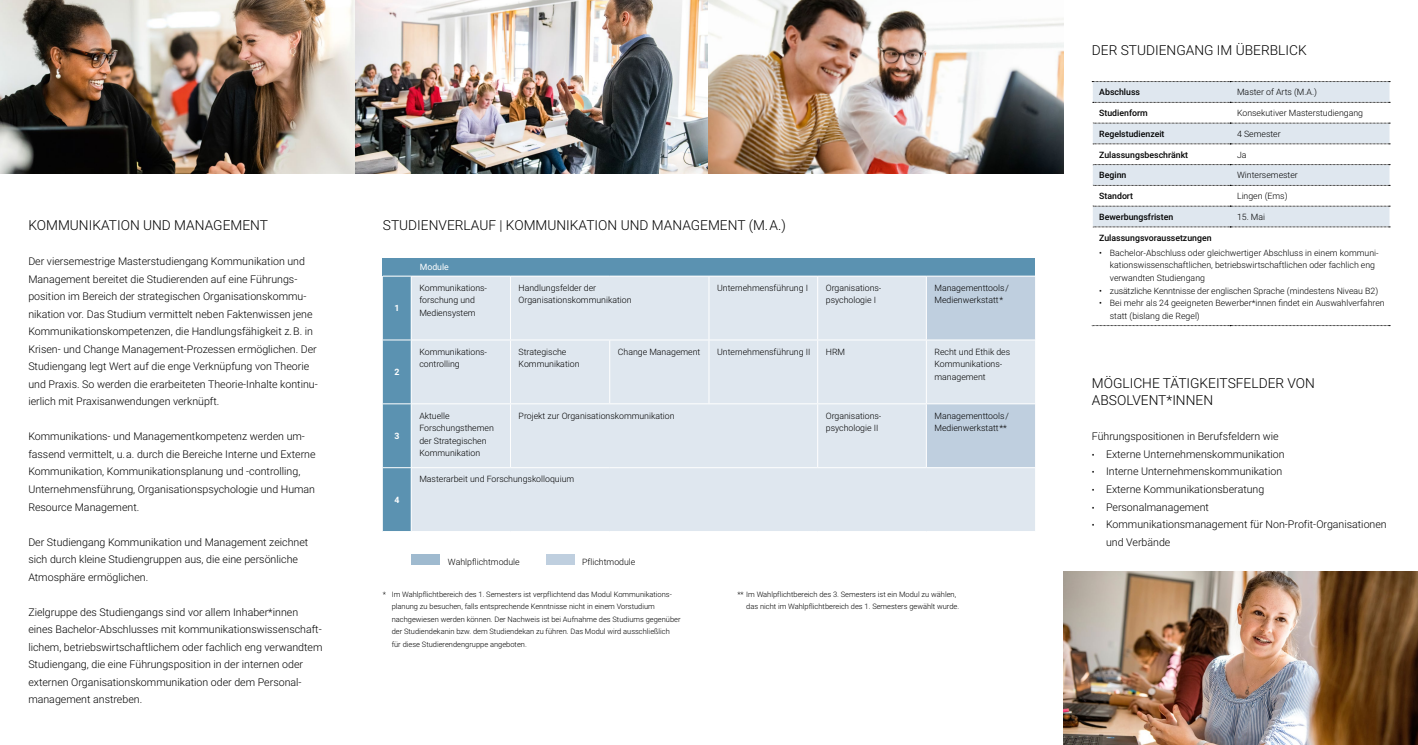
<style>
.page{position:relative;width:1418px;height:745px;background:#fff}
.page>*{position:absolute;margin:0;border:0;box-sizing:border-box;transform-origin:0 0}
.t1{font:300 13.75px/17.5px "Roboto";color:#000}
.t2{font:300 10.62px/17.5px "Roboto";color:#000}
.t3{font:300 8.75px/12.5px "Roboto";color:#000}
.t4{font:500 8.75px "Roboto";color:#000}
.t5{font:8.75px "Roboto";color:#fff}
.t6{font:700 8.75px "Roboto";color:#fff}
.t7{font:300 7.5px/12.5px "Roboto";color:#000}
.s1{font-size:8.75px}
</style>
<div class="page">
<img style="left:0;top:0;width:1063px;height:174px">
<img style="left:1063px;top:571px;width:354px;height:173px">
<div style="left:383px;top:258px;width:652px;height:18px;background:#5b92b1"></div>
<div style="left:412px;top:276px;width:623px;height:254px;background:#dfe7ef"></div>
<svg style="left:926px;top:276px;width:109px;height:191px;background:#cad7e4"></svg>
<hr style="left:510px;top:340px;width:1px;height:63px;background:#fff">
<hr style="left:925px;top:404px;width:1px;height:63px;background:#fff">
<hr style="left:609px;top:340px;width:1px;height:63px;background:#fff">
<hr style="left:709px;top:339px;width:108px;height:1px;background:#fff">
<hr style="left:817px;top:339px;width:109px;height:1px;background:#fff">
<hr style="left:926px;top:339px;width:109px;height:1px;background:#fff">
<hr style="left:817px;top:403px;width:109px;height:1px;background:#fff">
<hr style="left:926px;top:403px;width:109px;height:1px;background:#fff">
<hr style="left:411px;top:275px;width:99px;height:1px;background:#fff">
<hr style="left:709px;top:275px;width:108px;height:1px;background:#fff">
<hr style="left:817px;top:275px;width:109px;height:1px;background:#fff">
<hr style="left:926px;top:275px;width:109px;height:1px;background:#fff">
<hr style="left:411px;top:339px;width:99px;height:1px;background:#fff">
<hr style="left:411px;top:403px;width:99px;height:1px;background:#fff">
<hr style="left:411px;top:467px;width:99px;height:1px;background:#fff">
<hr style="left:817px;top:467px;width:109px;height:1px;background:#fff">
<hr style="left:926px;top:467px;width:109px;height:1px;background:#fff">
<hr style="left:510px;top:403px;width:99px;height:1px;background:#fff">
<hr style="left:510px;top:404px;width:1px;height:63px;background:#fff">
<hr style="left:609px;top:403px;width:100px;height:1px;background:#fff">
<hr style="left:709px;top:403px;width:108px;height:1px;background:#fff">
<hr style="left:817px;top:404px;width:1px;height:63px;background:#fff">
<hr style="left:510px;top:467px;width:99px;height:1px;background:#fff">
<hr style="left:609px;top:467px;width:100px;height:1px;background:#fff">
<hr style="left:709px;top:467px;width:108px;height:1px;background:#fff">
<hr style="left:510px;top:275px;width:99px;height:1px;background:#fff">
<hr style="left:510px;top:276px;width:1px;height:63px;background:#fff">
<hr style="left:609px;top:275px;width:100px;height:1px;background:#fff">
<hr style="left:708px;top:276px;width:1px;height:63px;background:#fff">
<hr style="left:510px;top:339px;width:99px;height:1px;background:#fff">
<hr style="left:609px;top:339px;width:100px;height:1px;background:#fff">
<hr style="left:817px;top:276px;width:1px;height:63px;background:#fff">
<hr style="left:925px;top:276px;width:1px;height:63px;background:#fff">
<hr style="left:708px;top:340px;width:1px;height:63px;background:#fff">
<hr style="left:817px;top:340px;width:1px;height:63px;background:#fff">
<hr style="left:925px;top:340px;width:1px;height:63px;background:#fff">
<div style="left:383px;top:275px;width:28px;height:256px;background:#5b92b1"></div>
<div style="left:411px;top:554px;width:28px;height:10px;background:#9fbacf"></div>
<div style="left:546px;top:554px;width:29px;height:10px;background:#bfcfdf"></div>
<svg style="left:1091px;top:81px;width:299px;height:245px"></svg>
<p class="t1" style="left:28px;top:216px;width:241px">KOMMUNIKATION UND MANAGEMENT</p>
<p class="t2" style="left:28px;top:252px;width:291px">Der viersemestrige Masterstudiengang Kommunikation und Management bereitet die Studierenden auf eine Führungs&shy;position im Bereich der strategischen Organisationskommu&shy;nikation vor. Das Studium vermittelt neben Faktenwissen jene Kommunikationskompetenzen, die Handlungsfähigkeit z. B. in Krisen- und Change Management-Prozessen ermöglichen. Der Studiengang legt Wert auf die enge Verknüpfung von Theorie und Praxis. So werden die erarbeiteten Theorie-Inhalte kontinu&shy;ierlich mit Praxisanwendungen verknüpft.</p>
<p class="t2" style="left:28px;top:427px;width:289px">Kommunikations- und Managementkompetenz werden um&shy;fassend vermittelt, u. a. durch die Bereiche Interne und Externe Kommunikation, Kommunikationsplanung und -controlling, Unternehmensführung, Organisationspsychologie und Human Resource Management.</p>
<p class="t2" style="left:28px;top:532px;width:281px">Der Studiengang Kommunikation und Management zeichnet sich durch kleine Studiengruppen aus, die eine persönliche<br>Atmosphäre ermöglichen.</p>
<p class="t2" style="left:28px;top:602px;width:296px">Zielgruppe des Studiengangs sind vor allem Inhaber*innen eines Bachelor-Abschlusses mit kommunikationswissenschaft&shy;lichem, betriebswirtschaftlichem oder fachlich eng verwandtem Studiengang, die eine Führungsposition in der internen oder externen Organisationskommunikation oder dem Personal&shy;management anstreben.</p>
<p class="t1" style="left:383px;top:216px;width:404px">STUDIENVERLAUF | KOMMUNIKATION UND MANAGEMENT (M. A.)</p>
<p class="t5" style="left:420px;top:261px;width:31px">Module</p>
<p class="t6" style="left:394px;top:302px;width:7px">1</p>
<p class="t3" style="left:419px;top:281px;width:69px">Kommunikations&shy;forschung und<br>Mediensystem</p>
<p class="t3" style="left:518px;top:281px;width:114px">Handlungsfelder der<br>Organisationskommunikation</p>
<p class="t3" style="left:717px;top:281px;width:92px">Unternehmensführung I</p>
<p class="t3" style="left:825px;top:281px;width:57px">Organisations&shy;psychologie I</p>
<p class="t3" style="left:934px;top:281px;width:76px">Managementtools /<br>Medienwerkstatt *</p>
<p class="t6" style="left:394px;top:366px;width:7px">2</p>
<p class="t6" style="left:394px;top:429px;width:7px">3</p>
<p class="t6" style="left:394px;top:493px;width:7px">4</p>
<p class="t3" style="left:419px;top:345px;width:69px">Kommunikations&shy;controlling</p>
<p class="t3" style="left:518px;top:345px;width:62px">Strategische<br>Kommunikation</p>
<p class="t3" style="left:618px;top:345px;width:84px">Change Management</p>
<p class="t3" style="left:717px;top:345px;width:95px">Unternehmensführung II</p>
<p class="t3" style="left:825px;top:345px;width:21px">HRM</p>
<p class="t3" style="left:934px;top:345px;width:77px">Recht und Ethik des<br>Kommunikations&shy;management</p>
<p class="t3" style="left:419px;top:408px;width:76px">Aktuelle<br>Forschungsthemen der Strategischen<br>Kommunikation</p>
<p class="t3" style="left:518px;top:408px;width:157px">Projekt zur Organisationskommunikation</p>
<p class="t3" style="left:825px;top:408px;width:57px">Organisations&shy;psychologie II</p>
<p class="t3" style="left:934px;top:408px;width:76px">Managementtools /<br>Medienwerkstatt **</p>
<p class="t3" style="left:419px;top:472px;width:156px">Masterarbeit und Forschungskolloquium</p>
<p class="t3" style="left:448px;top:555px;width:73px">Wahlpflichtmodule</p>
<p class="t3" style="left:582px;top:555px;width:55px">Pflichtmodule</p>
<p class="t7" style="left:392px;top:587px;width:290px;text-indent:-9px">* Im Wahlpflichtbereich des 1. Semesters ist verpflichtend das Modul Kommunikations&shy;planung zu besuchen, falls entsprechende Kenntnisse nicht in einem Vorstudium nachgewiesen werden können. Der Nachweis ist bei Aufnahme des Studiums gegenüber der Studiendekanin bzw. dem Studiendekan zu führen. Das Modul wird ausschließlich für diese Studierendengruppe angeboten.</p>
<p class="t7" style="left:746px;top:587px;width:214px;text-indent:-9px">** Im Wahlpflichtbereich des 3. Semesters ist ein Modul zu wählen, das nicht im Wahlpflichtbereich des 1. Semesters gewählt wurde.</p>
<p class="t1" style="left:1091px;top:41px;width:216px">DER STUDIENGANG IM ÜBERBLICK</p>
<p class="t4" style="left:1099px;top:86px;width:42px">Abschluss</p>
<p class="t3" style="left:1236px;top:85px;width:81px">Master of Arts (M.A.)</p>
<p class="t4" style="left:1099px;top:107px;width:50px">Studienform</p>
<p class="t3" style="left:1236px;top:106px;width:128px">Konsekutiver Masterstudiengang</p>
<p class="t4" style="left:1099px;top:127px;width:67px">Regelstudienzeit</p>
<p class="t3" style="left:1236px;top:127px;width:45px">4 Semester</p>
<p class="t4" style="left:1099px;top:148px;width:90px">Zulassungsbeschränkt</p>
<p class="t3" style="left:1236px;top:148px;width:11px">Ja</p>
<p class="t4" style="left:1099px;top:169px;width:29px">Beginn</p>
<p class="t3" style="left:1236px;top:168px;width:62px">Wintersemester</p>
<p class="t4" style="left:1099px;top:190px;width:35px">Standort</p>
<p class="t3" style="left:1236px;top:189px;width:52px">Lingen (Ems)</p>
<p class="t4" style="left:1099px;top:210px;width:76px">Bewerbungsfristen</p>
<p class="t3" style="left:1236px;top:210px;width:30px">15. Mai</p>
<p class="t4" style="left:1099px;top:231px;width:114px">Zulassungsvoraussetzungen</p>
<p class="t3" style="left:1109px;top:246px;width:270px;text-indent:-11px">• Bachelor-Abschluss oder gleichwertiger Abschluss in einem kommuni&shy;kationswissenschaftlichen, betriebswirtschaftlichen oder fachlich eng verwandten Studiengang</p>
<p class="t3" style="left:1099px;top:283px;width:280px">• zusätzliche Kenntnisse der englischen Sprache (mindestens Niveau B2)</p>
<p class="t3" style="left:1109px;top:296px;width:276px;text-indent:-11px">• Bei mehr als 24 geeigneten Bewerber*innen findet ein Auswahlverfahren statt (bislang die Regel)</p>
<p class="t1" style="left:1091px;top:373px;width:225px">MÖGLICHE TÄTIGKEITSFELDER VON<br>ABSOLVENT*INNEN</p>
<p class="t2" style="left:1091px;top:427px;width:188px">Führungspositionen in Berufsfeldern wie</p>
<p class="t2" style="left:1091px;top:445px;width:194px"><span class="s1">•</span> Externe Unternehmenskommunikation</p>
<p class="t2" style="left:1091px;top:462px;width:192px"><span class="s1">•</span> Interne Unternehmenskommunikation</p>
<p class="t2" style="left:1091px;top:480px;width:174px"><span class="s1">•</span> Externe Kommunikationsberatung</p>
<p class="t2" style="left:1091px;top:497px;width:119px"><span class="s1">•</span> Personalmanagement</p>
<p class="t2" style="left:1106px;top:515px;width:282px;text-indent:-14px"><span class="s1">•</span> Kommunikationsmanagement für Non-Profit-Organisationen und Verbände</p>
</div>
